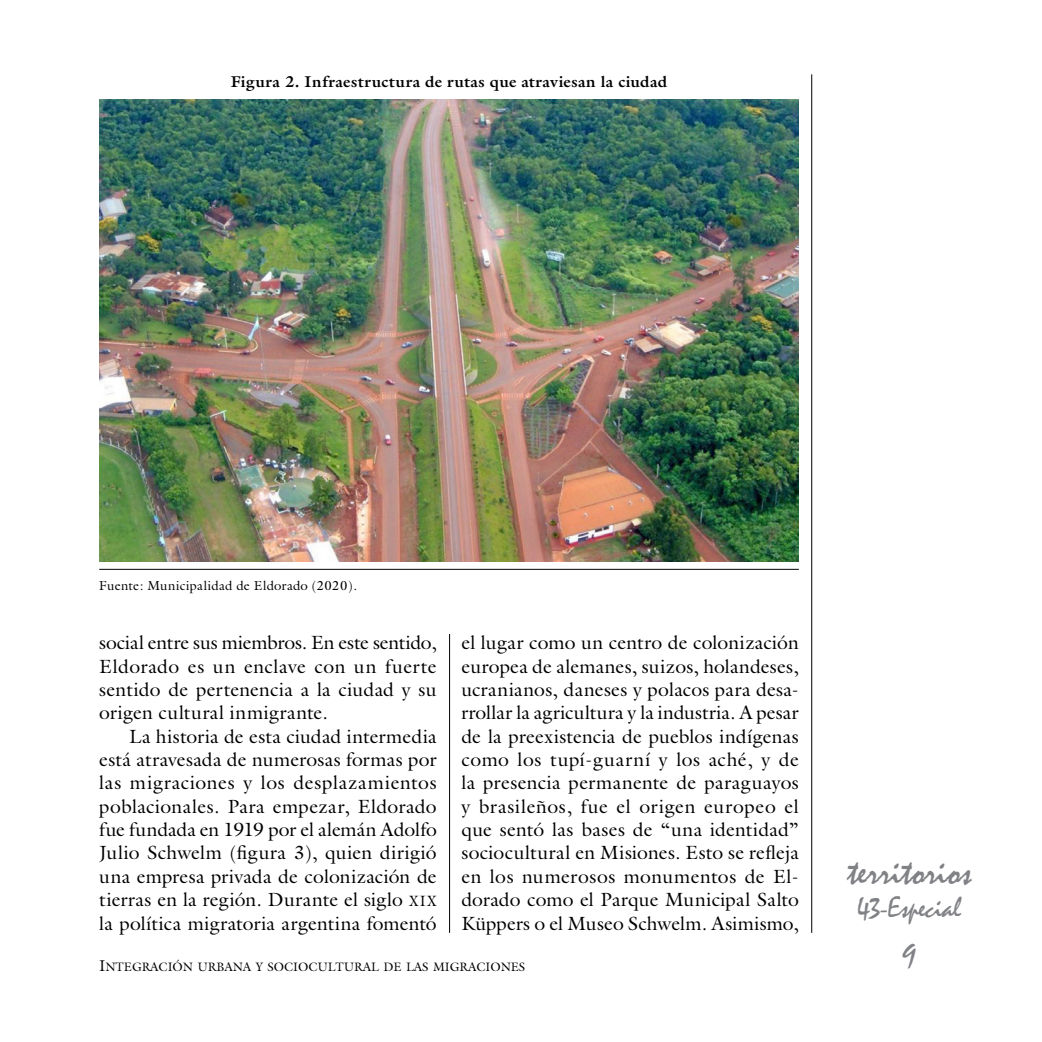
<style>
.page{position:relative;width:1042px;height:1042px;background:#fff}
.page>*{position:absolute;margin:0;border:0;box-sizing:border-box;transform-origin:0 0}
.t1{font:38.5px "Mistral";letter-spacing:-.01em;color:#808285}
.t2{font:33.25px "Mistral";color:#808285}
.t3{font:29.75px "Mistral";letter-spacing:-.01em;color:#808285}
._02Body_2{font:19.25px/23.3px "Galliard";letter-spacing:.01em;color:#000;text-align:justify}
._15Tit_grafico{font:700 15.75px "Galliard";letter-spacing:.025em;color:#000}
._16Fte_grafico{font:13.12px "Galliard";letter-spacing:.02em;color:#000}
.t4{font:12.25px "Galliard";color:#000}
.s1{font-size:15.05px}
.s2{font-size:15.75px}
</style>
<div class="page">
<hr style="left:811px;top:74px;width:1px;height:859px;background:#000">
<hr style="left:449px;top:74px;width:1px;height:859px;background:#000">
<div style="left:99px;top:74px;width:700px;height:560px;background:#fff"></div>
<hr style="left:99px;top:569px;width:700px;height:1px;background:#000">
<img style="left:99px;top:99px;width:700px;height:462px">
<p class="_15Tit_grafico" style="left:231px;top:71px;width:438px">Figura 2. Infraestructura de rutas que atraviesan la ciudad</p>
<p class="_16Fte_grafico" style="left:99px;top:577px;width:259px">Fuente: Municipalidad de Eldorado (2020).</p>
<p class="_02Body_2" style="left:99px;top:630px;width:339px">social entre sus miembros. En este sentido, Eldorado es un enclave con un fuerte sentido de pertenencia a la ciudad y su origen cultural inmigrante.</p>
<p class="_02Body_2" style="left:99px;top:724px;width:339px;text-indent:30px">La historia de esta ciudad intermedia está atravesada de numerosas formas por las migraciones y los desplazamientos poblacionales. Para empezar, Eldorado fue fundada en 1919 por el alemán Adolfo Julio Schwelm (figura 3), quien dirigió una empresa privada de colonización de tierras en la región. Durante el siglo <span class="s1">XIX </span>la política migratoria argentina fomentó</p>
<p class="_02Body_2" style="left:461px;top:631px;width:339px">el lugar como un centro de colonización europea de alemanes, suizos, holandeses, ucranianos, daneses y polacos para desa&shy;rrollar la agricultura y la industria. A pesar de la preexistencia de pueblos indígenas como los tupí-guarní y los aché, y de la presencia permanente de paraguayos y brasileños, fue el origen europeo el que sentó las bases de “una identidad” sociocultural en Misiones. Esto se refleja en los numerosos monumentos de El&shy;dorado como el Parque Municipal Salto Küppers o el Museo Schwelm. Asimismo,</p>
<p class="t4" style="left:99px;top:959px;width:427px"><span class="s2">I</span>NTEGRACIÓN URBANA Y SOCIOCULTURAL DE LAS MIGRACIONES</p>
<h1 class="t1" style="left:847px;top:850px;width:126px">territorios</h1>
<h3 class="t3" style="left:858px;top:891px;width:105px">43-Especial</h3>
<h2 class="t2" style="left:902px;top:937px;width:16px">9</h2>
</div>
